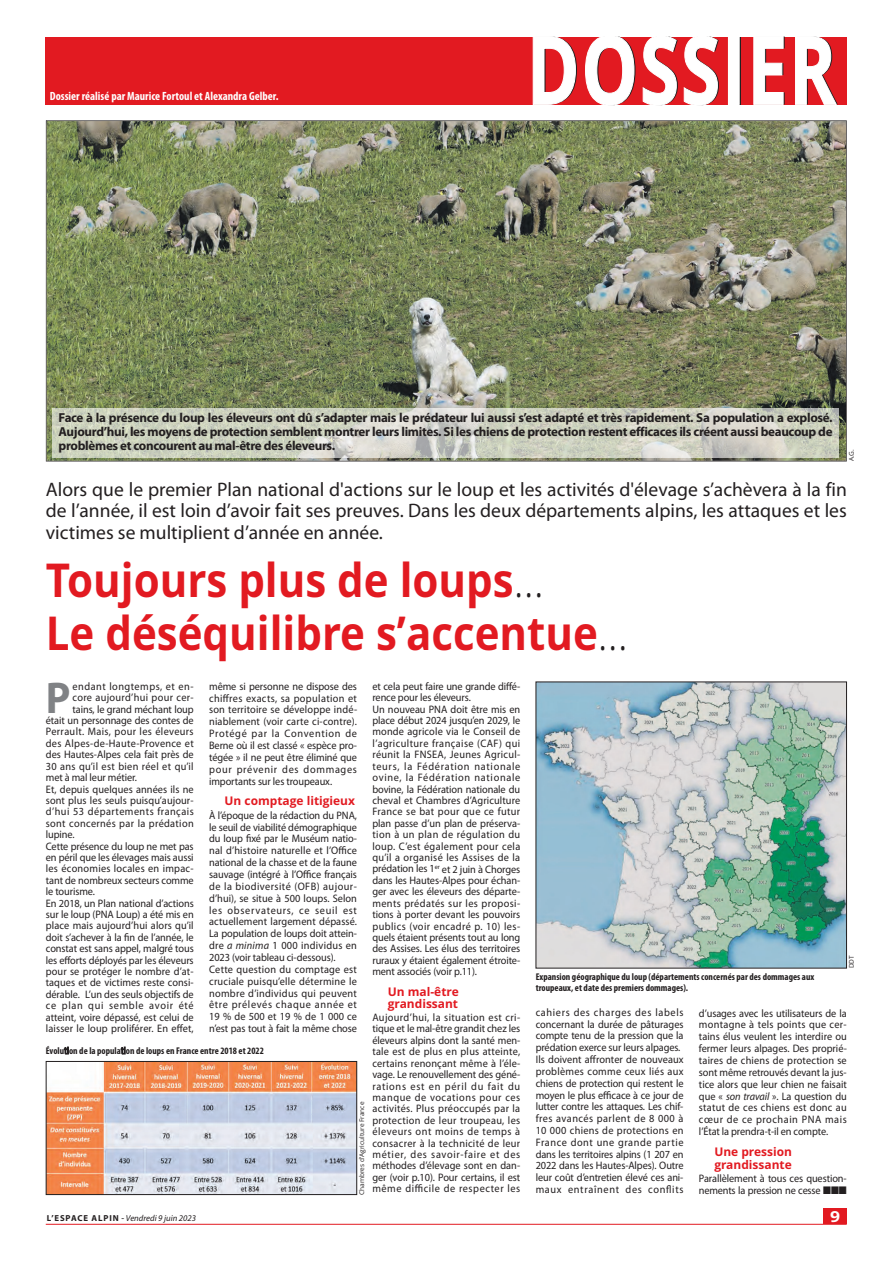
<style>
.page{position:relative;width:893px;height:1263px;background:#fff}
.page>*{position:absolute;margin:0;border:0;box-sizing:border-box;transform-origin:0 0}
.t1{font:700 46.65px/52.2px "Open Sans";color:#e21a21;scale:.9 1}
.t2{font:700 44.7px "Myriad Pro";color:#808285;scale:.95 1}
.t3{font:19.5px/21.8px "Myriad Pro";color:#231f20;text-align:justify}
.t4{font:700 15.15px "Open Sans";color:#fff;scale:1.15 1}
.t5{font:700 13.05px/14.1px "Myriad Pro";letter-spacing:-.025em;color:#231f20;text-align:justify}
.t6{font:700 12px/12.5px "Open Sans";color:#e21a21}
.t7{font:700 condensed 12px "Myriad Pro";color:#fff}
.t8{font:10.8px/11.9px "Myriad Pro";color:#231f20;scale:.95 1}
.t9{font:10.8px "Myriad Pro";letter-spacing:.03em;color:#231f20;scale:.95 1}
.t10{font:10.8px "Myriad Pro";letter-spacing:.025em;color:#231f20;scale:.95 1}
.t11{font:10.8px "Myriad Pro";letter-spacing:.045em;color:#231f20;scale:.95 1}
.t12{font:10.8px "Myriad Pro";letter-spacing:.065em;color:#231f20;scale:.95 1}
.t13{font:700 condensed 9.75px/10.4px "Myriad Pro";color:#231f20}
.t14{font:italic 8.7px "Myriad Pro";color:#231f20}
.t15{font:6.45px "Open Sans";color:#231f20}
.s1{font-weight:300;color:#231f20}
.s2{font-style:italic}
.s3{font-family:"Helvetica";font-weight:400;font-stretch:normal}
.s4{font-weight:700;font-style:normal}
.s5{font-weight:600;font-style:normal}
</style>
<div class="page">
<div style="left:823px;top:1209px;width:24px;height:15px;background:#e21a21"></div>
<hr style="left:46px;top:1224px;width:801px;height:1px;background:#e21a21">
<div style="left:46px;top:37px;width:801px;height:67px;background:#e21a21"></div>
<div style="left:730px;top:37px;width:11px;height:67px;background:#c3c2c2"></div>
<svg style="left:533px;top:37px;width:44px;height:68px"></svg>
<svg style="left:585px;top:37px;width:50px;height:68px"></svg>
<svg style="left:643px;top:37px;width:35px;height:68px"></svg>
<svg style="left:684px;top:37px;width:35px;height:68px"></svg>
<div style="left:728px;top:37px;width:11px;height:67px;background:#fff"></div>
<svg style="left:753px;top:37px;width:32px;height:68px"></svg>
<svg style="left:795px;top:37px;width:43px;height:68px"></svg>
<svg style="left:46px;top:120px;width:801px;height:341px;background:#7f8762"></svg>
<img style="left:52px;top:408px;width:787px;height:50px">
<img style="left:538px;top:684px;width:307px;height:282px">
<img style="left:48px;top:1063px;width:307px;height:130px">
<div style="left:46px;top:1061px;width:311px;height:134px;border:1px solid #231f20"></div>
<p class="t7" style="left:50px;top:91px;width:230px">Dossier réalisé par Maurice Fortoul et Alexandra Gelber.</p>
<p class="t5" style="left:59px;top:411px;width:775px">Face à la présence du loup les éleveurs ont dû s’adapter mais le prédateur lui aussi s’est adapté et très rapidement. Sa population a explosé.<br>Aujourd’hui, les moyens de protection semblent montrer leurs limites. Si les chiens de protection restent efficaces ils créent aussi beaucoup de problèmes et concourent au mal-être des éleveurs.</p>
<p class="t15" style="left:849px;top:461px;width:14px;rotate:-90deg">A.G.</p>
<p class="t3" style="left:46px;top:479px;width:802px">Alors que le premier Plan national d'actions sur le loup et les activités d'élevage s’achèvera à la fin de l’année, il est loin d’avoir fait ses preuves. Dans les deux départements alpins, les attaques et les victimes se multiplient d’année en année.</p>
<h1 class="t1" style="left:46px;top:559px;width:648px">Toujours plus de loups<span class="s1">…<br></span>Le déséquilibre s’accentue<span class="s1">…</span></h1>
<p class="t8" style="left:372px;top:681px;width:157px;line-height:11.4px">et cela peut faire une grande diffé&shy;rence pour les éleveurs.<br>Un nouveau PNA doit être mis en place début 2024 jusqu’en 2029, le monde agricole via le Conseil de l’agriculture française (CAF) qui réunit la FNSEA, Jeunes Agricul&shy;teurs, la Fédération nationale ovine, la Fédération nationale bovine, la Fédération nationale du cheval et Chambres d’Agriculture<br>France se bat pour que ce futur plan passe d’un plan de préserva&shy;tion à un plan de régulation du loup. C’est également pour cela qu’il a organisé les Assises de la prédation les 1<sup>er</sup> et 2 juin à Chorges dans les Hautes-Alpes pour échan&shy;ger avec les éleveurs des départe&shy;ments prédatés sur les proposi&shy;tions à porter devant les pouvoirs publics (voir encadré p. 10) les&shy;quels étaient présents tout au long des Assises. Les élus des territoires ruraux y étaient également étroite&shy;ment associés (voir p.11).</p>
<p class="t6" style="left:388px;top:986px;width:72px">Un mal-être grandissant</p>
<p class="t8" style="left:372px;top:1012px;width:157px;line-height:11.4px;text-align:justify">Aujourd’hui, la situation est cri&shy;tique et le mal-être grandit chez les éleveurs alpins dont la santé men&shy;tale est de plus en plus atteinte, certains renonçant même à l’éle&shy;vage. Le renouvellement des géné&shy;rations est en péril du fait du manque de vocations pour ces activités. Plus préoccupés par la protection de leur troupeau, les éleveurs ont moins de temps à consacrer à la technicité de leur métier, des savoir-faire et des méthodes d’élevage sont en dan&shy;ger (voir p.10). Pour certains, il est même difficile de respecter les</p>
<p class="t8" style="left:536px;top:1007px;width:157px">cahiers des charges des labels concernant la durée de pâturages compte tenu de la pression que la prédation exerce sur leurs alpages.<br>Ils doivent affronter de nouveaux problèmes comme ceux liés aux chiens de protection qui restent le moyen le plus efficace à ce jour de lutter contre les attaques. Les chif&shy;fres avancés parlent de 8 000 à 10 000 chiens de protections en France dont une grande partie dans les territoires alpins (1 207 en 2022 dans les Hautes-Alpes). Outre leur coût d’entretien élevé ces ani&shy;maux entraînent des conflits</p>
<p class="t8" style="left:699px;top:1008px;width:157px;text-align:justify">d’usages avec les utilisateurs de la montagne à tels points que cer&shy;tains élus veulent les interdire ou fermer leurs alpages. Des proprié&shy;taires de chiens de protection se sont même retrouvés devant la jus&shy;tice alors que leur chien ne faisait que « <span class="s2">son travail</span> ». La question du statut de ces chiens est donc au cœur de ce prochain PNA mais l’État la prendra-t-il en compte.</p>
<p class="t8" style="left:209px;top:681px;width:157px;text-align:justify">même si personne ne dispose des chiffres exacts, sa population et son territoire se développe indé&shy;niablement (voir carte ci-contre).<br>Protégé par la Convention de Berne où il est classé « espèce pro&shy;tégée » il ne peut être éliminé que pour prévenir des dommages importants sur les troupeaux.</p>
<p class="t6" style="left:225px;top:796px;width:132px">Un comptage litigieux</p>
<p class="t8" style="left:209px;top:810px;width:157px">À l’époque de la rédaction du PNA, le seuil de viabilité démographique du loup fixé par le Muséum natio&shy;nal d’histoire naturelle et l’Office national de la chasse et de la faune sauvage (intégré à l’Office français de la biodiversité (OFB) aujour&shy;d’hui), se situe à 500 loups. Selon les observateurs, ce seuil est actuellement largement dépassé.<br>La population de loups doit attein&shy;dre <span class="s2">a minima</span> 1 000 individus en<br>2023 (voir tableau ci-dessous).<br>Cette question du comptage est cruciale puisqu’elle détermine le nombre d’individus qui peuvent être prélevés chaque année et<br>19 % de 500 et 19 % de 1 000 ce n’est pas tout à fait la même chose</p>
<h2 class="t2" style="left:46px;top:681px;width:27px">P</h2>
<p class="t11" style="left:73px;top:682px;width:129px">endant longtemps, et en-</p>
<p class="t10" style="left:73px;top:694px;width:129px">core aujourd’hui pour cer-</p>
<p class="t8" style="left:73px;top:704px;width:129px">tains, le grand méchant loup</p>
<p class="t8" style="left:46px;top:715px;width:157px">était un personnage des contes de</p>
<p class="t9" style="left:46px;top:728px;width:157px">Perrault. Mais, pour les éleveurs</p>
<p class="t10" style="left:46px;top:739px;width:157px">des Alpes-de-Haute-Provence et</p>
<p class="t8" style="left:46px;top:749px;width:157px">des Hautes-Alpes cela fait près de</p>
<p class="t9" style="left:46px;top:762px;width:157px">30 ans qu’il est bien réel et qu’il</p>
<p class="t8" style="left:46px;top:772px;width:97px">met à mal leur métier.</p>
<p class="t8" style="left:46px;top:784px;width:157px">Et, depuis quelques années ils ne</p>
<p class="t8" style="left:46px;top:795px;width:157px">sont plus les seuls puisqu’aujour-</p>
<p class="t11" style="left:46px;top:808px;width:157px">d’hui 53 départements français</p>
<p class="t9" style="left:46px;top:819px;width:157px">sont concernés par la prédation</p>
<p class="t8" style="left:46px;top:829px;width:32px">lupine.</p>
<p class="t8" style="left:46px;top:841px;width:157px">Cette présence du loup ne met pas</p>
<p class="t8" style="left:46px;top:852px;width:157px">en péril que les élevages mais aussi</p>
<p class="t10" style="left:46px;top:865px;width:157px">les économies locales en impac-</p>
<p class="t8" style="left:46px;top:875px;width:157px">tant de nombreux secteurs comme</p>
<p class="t8" style="left:46px;top:886px;width:53px">le tourisme.</p>
<p class="t8" style="left:46px;top:898px;width:157px">En 2018, un Plan national d’actions</p>
<p class="t8" style="left:46px;top:909px;width:157px">sur le loup (PNA Loup) a été mis en</p>
<p class="t8" style="left:46px;top:921px;width:157px">place mais aujourd’hui alors qu’il</p>
<p class="t8" style="left:46px;top:932px;width:157px">doit s’achever à la fin de l’année, le</p>
<p class="t8" style="left:46px;top:943px;width:157px">constat est sans appel, malgré tous</p>
<p class="t8" style="left:46px;top:955px;width:157px">les efforts déployés par les éleveurs</p>
<p class="t8" style="left:46px;top:966px;width:157px">pour se protéger le nombre d’at-</p>
<p class="t8" style="left:46px;top:978px;width:157px">taques et de victimes reste consi-</p>
<p class="t8" style="left:46px;top:989px;width:157px">dérable. L’un des seuls objectifs de</p>
<p class="t12" style="left:46px;top:1002px;width:157px">ce plan qui semble avoir été</p>
<p class="t8" style="left:46px;top:1012px;width:157px">atteint, voire dépassé, est celui de</p>
<p class="t8" style="left:46px;top:1023px;width:157px">laisser le loup proliférer. En effet,</p>
<p class="t15" style="left:849px;top:968px;width:14px;rotate:-90deg">DDT</p>
<p class="t13" style="left:536px;top:973px;width:280px">Expansion géographique du loup (départements concernés par des dommages aux troupeaux, et date des premiers dommages).</p>
<p class="t13" style="left:46px;top:1046px;width:220px">Évolu<span class="s3">ti</span>on de la popula<span class="s3">ti</span>on de loups en France entre 2018 et 2022</p>
<p class="t15" style="left:359px;top:1195px;width:95px;rotate:-90deg">Chambres d’Agriculture France</p>
<p class="t6" style="left:714px;top:1146px;width:79px;line-height:12.9px">Une pression grandissante</p>
<p class="t8" style="left:699px;top:1173px;width:157px">Parallèlement à tous ces question&shy;nements la pression ne cesse ■■■</p>
<p class="t14" style="left:47px;top:1214px;width:151px"><span class="s4">L’ESPACE ALPIN</span> <span class="s5">-</span> Vendredi 9 juin 2023</p>
<h3 class="t4" style="left:830px;top:1210px;width:10px">9</h3>
</div>
